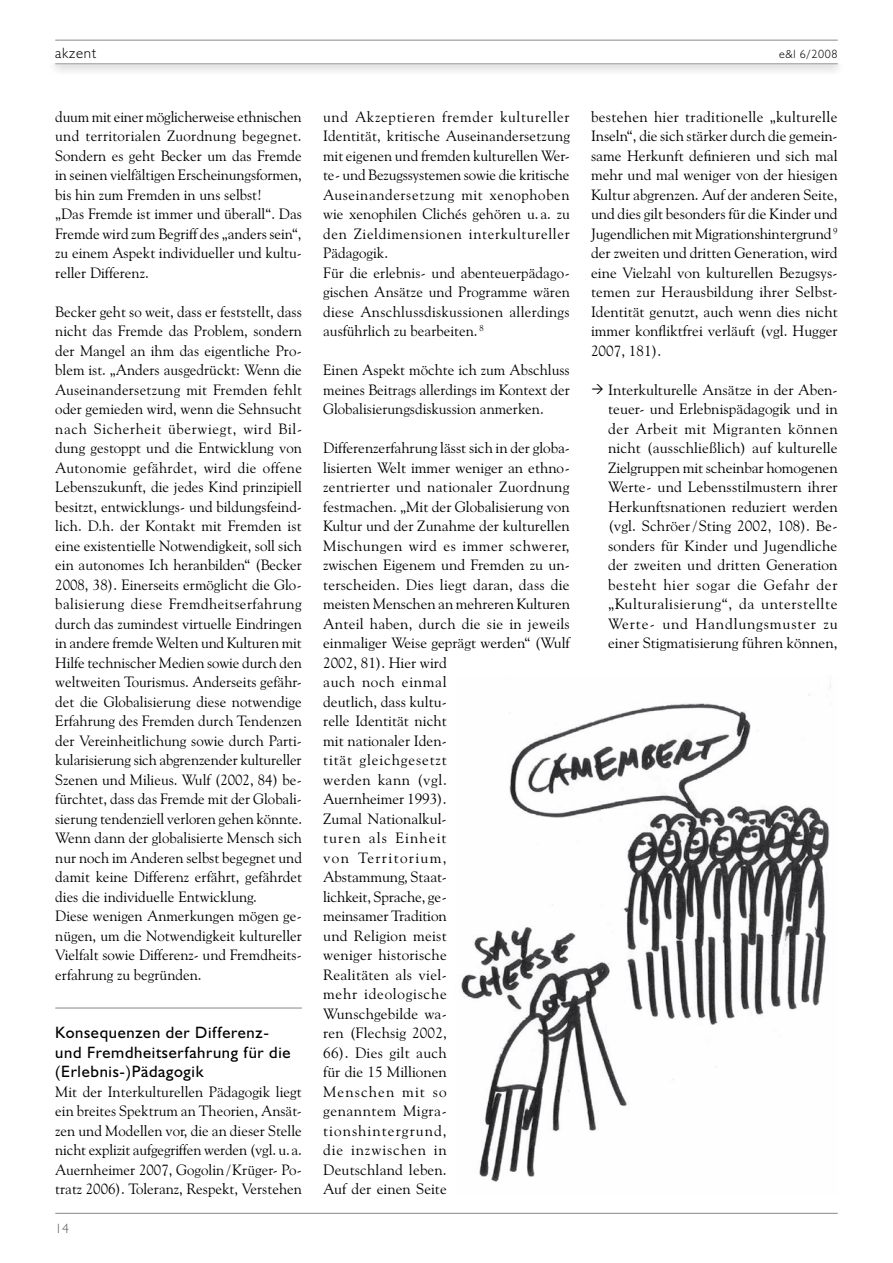
<style>
.page{position:relative;width:893px;height:1263px;background:#fff}
.page>*{position:absolute;margin:0;border:0;box-sizing:border-box;transform-origin:0 0}
.t1{font:16.5px/19.5px "Humanist 521 BT";letter-spacing:.04em;color:#000}
.t2{font:15px/19.5px "Goudy Old Style BT";color:#000}
.t3{font:300 15px "Humanist 521 BT";letter-spacing:.05em;color:#000}
.t4{font:300 13.5px "Humanist 521 BT";color:#58585a}
.t5{font:300 12px "Humanist 521 BT";color:#000}
</style>
<div class="page">
<div style="left:46px;top:56px;width:799px;height:19px;background:#000;opacity:.75"></div>
<hr style="left:55px;top:63px;width:783px;height:1px;background:#b1b3b4">
<hr style="left:55px;top:1213px;width:783px;height:1px;background:#87888a">
<hr style="left:55px;top:40px;width:783px;height:1px;background:#87888a">
<div style="left:45px;top:43px;width:803px;height:20px;background:#fff"></div>
<hr style="left:55px;top:1008px;width:247px;height:1px;background:#87888a">
<img style="left:461px;top:685px;width:370px;height:497px">
<p class="t3" style="left:55px;top:44px;width:42px">akzent</p>
<p class="t5" style="left:779px;top:47px;width:60px">e&amp;l 6/2008</p>
<p class="t2" style="left:55px;top:106px;width:248px">duum mit einer möglicherweise ethnischen und territorialen Zuordnung begegnet.<br>Sondern es geht Becker um das Fremde in seinen vielfältigen Erscheinungsformen, bis hin zum Fremden in uns selbst!<br>„Das Fremde ist immer und überall“. Das Fremde wird zum Begriff des „anders sein“, zu einem Aspekt individueller und kultu&shy;reller Differenz.</p>
<p class="t2" style="left:55px;top:301px;width:248px">Becker geht so weit, dass er feststellt, dass nicht das Fremde das Problem, sondern der Mangel an ihm das eigentliche Pro&shy;blem ist. „Anders ausgedrückt: Wenn die Auseinandersetzung mit Fremden fehlt oder gemieden wird, wenn die Sehnsucht nach Sicherheit überwiegt, wird Bil&shy;dung gestoppt und die Entwicklung von Autonomie gefährdet, wird die offene Lebenszukunft, die jedes Kind prinzipiell besitzt, entwicklungs- und bildungsfeind&shy;lich. D.h. der Kontakt mit Fremden ist eine existentielle Notwendigkeit, soll sich ein autonomes Ich heranbilden“ (Becker 2008, 38). Einerseits ermöglicht die Glo&shy;balisierung diese Fremdheitserfahrung durch das zumindest virtuelle Eindringen in andere fremde Welten und Kulturen mit Hilfe technischer Medien sowie durch den weltweiten Tourismus. Anderseits gefähr&shy;det die Globalisierung diese notwendige Erfahrung des Fremden durch Tendenzen der Vereinheitlichung sowie durch Parti&shy;kularisierung sich abgrenzender kultureller Szenen und Milieus. Wulf (2002, 84) be&shy;fürchtet, dass das Fremde mit der Globali&shy;sierung tendenziell verloren gehen könnte.<br>Wenn dann der globalisierte Mensch sich nur noch im Anderen selbst begegnet und damit keine Differenz erfährt, gefährdet dies die individuelle Entwicklung.<br>Diese wenigen Anmerkungen mögen ge&shy;nügen, um die Notwendigkeit kultureller Vielfalt sowie Differenz- und Fremdheits&shy;erfahrung zu begründen.</p>
<p class="t1" style="left:55px;top:1022px;width:237px">Konsequenzen der Differenz&shy;und Fremdheitserfahrung für die (Erlebnis-)Pädagogik</p>
<p class="t2" style="left:55px;top:1081px;width:248px;text-align:justify">Mit der Interkulturellen Pädagogik liegt ein breites Spektrum an Theorien, Ansät&shy;zen und Modellen vor, die an dieser Stelle nicht explizit aufgegriffen werden (vgl. u. a.<br>Auernheimer 2007, Gogolin/Krüger- Po&shy;tratz 2006). Toleranz, Respekt, Verstehen</p>
<p class="t4" style="left:55px;top:1220px;width:15px">14</p>
<p class="t2" style="left:323px;top:106px;width:248px">und Akzeptieren fremder kultureller Identität, kritische Auseinandersetzung mit eigenen und fremden kulturellen Wer&shy;te- und Bezugssystemen sowie die kritische Auseinandersetzung mit xenophoben wie xenophilen Clichés gehören u. a. zu den Zieldimensionen interkultureller Pädagogik.<br>Für die erlebnis- und abenteuerpädago&shy;gischen Ansätze und Programme wären diese Anschlussdiskussionen allerdings ausführlich zu bearbeiten. <sup>8</sup></p>
<p class="t2" style="left:323px;top:360px;width:248px;text-align:justify">Einen Aspekt möchte ich zum Abschluss meines Beitrags allerdings im Kontext der Globalisierungsdiskussion anmerken.</p>
<p class="t2" style="left:323px;top:438px;width:248px">Differenzerfahrung lässt sich in der globa&shy;lisierten Welt immer weniger an ethno&shy;zentrierter und nationaler Zuordnung festmachen. „Mit der Globalisierung von<br>Kultur und der Zunahme der kulturellen<br>Mischungen wird es immer schwerer, zwischen Eigenem und Fremden zu un&shy;terscheiden. Dies liegt daran, dass die meisten Menschen an mehreren Kulturen<br>Anteil haben, durch die sie in jeweils einmaliger Weise geprägt werden“ (Wulf<br>2002, 81). Hier wird<br>auch noch einmal<br>deutlich, dass kultu-<br>relle Identität nicht<br>mit nationaler Iden-<br>tität gleichgesetzt<br>werden kann (vgl.<br>Auernheimer 1993).<br>Zumal Nationalkul-<br>turen als Einheit<br>von Territorium,<br>Abstammung, Staat-<br>lichkeit, Sprache, ge-<br>meinsamer Tradition<br>und Religion meist<br>weniger historische<br>Realitäten als viel-<br>mehr ideologische<br>Wunschgebilde wa-<br>ren (Flechsig 2002,<br>66). Dies gilt auch<br>für die 15 Millionen<br>Menschen mit so<br>genanntem Migra&shy;tionshintergrund,<br>die inzwischen in<br>Deutschland leben.<br>Auf der einen Seite</p>
<p class="t2" style="left:591px;top:106px;width:248px;text-align:justify">bestehen hier traditionelle „kulturelle Inseln“, die sich stärker durch die gemein&shy;same Herkunft definieren und sich mal mehr und mal weniger von der hiesigen Kultur abgrenzen. Auf der anderen Seite, und dies gilt besonders für die Kinder und Jugendlichen mit Migrationshintergrund <sup>9 </sup>der zweiten und dritten Generation, wird eine Vielzahl von kulturellen Bezugsys&shy;temen zur Herausbildung ihrer Selbst-Identität genutzt, auch wenn dies nicht immer konfliktfrei verläuft (vgl. Hugger 2007, 181).</p>
<p class="t2" style="left:608px;top:379px;width:231px;text-align:justify">Interkulturelle Ansätze in der Aben&shy;teuer- und Erlebnispädagogik und in der Arbeit mit Migranten können nicht (ausschließlich) auf kulturelle Zielgruppen mit scheinbar homogenen Werte- und Lebensstilmustern ihrer Herkunftsnationen reduziert werden (vgl. Schröer/Sting 2002, 108). Be&shy;sonders für Kinder und Jugendliche der zweiten und dritten Generation besteht hier sogar die Gefahr der „Kulturalisierung“, da unterstellte Werte- und Handlungsmuster zu einer Stigmatisierung führen können,</p>
</div>
